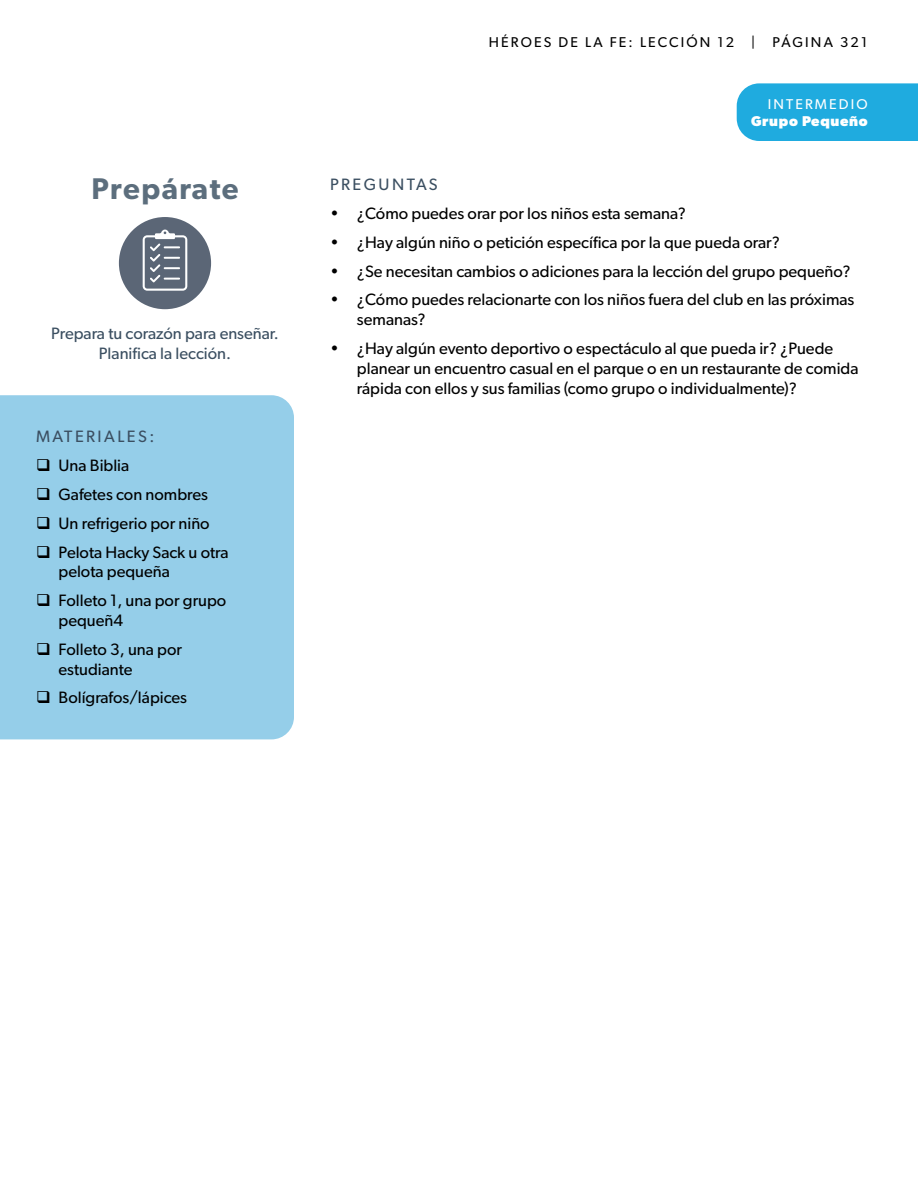
<style>
.page{position:relative;width:918px;height:1188px;background:#fff}
.page>*{position:absolute;margin:0;border:0;box-sizing:border-box;transform-origin:0 0}
.t1{font:600 30px "Gibson";letter-spacing:.05em;color:#5c6e7d}
.t2{font:16.5px/19.8px "Gibson";color:#000}
.t3{font:16.5px/19.8px "Gibson";color:#3b4f61;text-align:center}
.t4{font:16.5px "Gibson";letter-spacing:.15em;color:#3b4f61}
.t5{font:14.25px "Gibson";letter-spacing:.15em;color:#000}
.t6{font:700 14.25px "Gibson";letter-spacing:.05em;color:#fff}
.t7{font:14.25px "Gibson";letter-spacing:.15em;color:#fff}
</style>
<div class="page">
<div style="left:119px;top:217px;width:92px;height:92px;background:#5b6676;border-radius:50%"></div>
<svg style="left:143px;top:230px;width:44px;height:61px"></svg>
<div style="left:737px;top:83px;width:181px;height:58px;background:#1fabdf"></div>
<div style="left:0;top:395px;width:294px;height:344px;background:#95cee9"></div>
<h1 class="t1" style="left:91px;top:170px;width:149px">Prepárate</h1>
<p class="t3" style="left:51px;top:323px;width:229px">Prepara tu corazón para enseñar.<br>Planifica la lección.</p>
<p class="t4" style="left:36px;top:427px;width:120px">MATERIALES:</p>
<p class="t2" style="left:36px;top:455px;width:95px">❑ Una Biblia</p>
<p class="t2" style="left:36px;top:484px;width:174px">❑ Gafetes con nombres</p>
<p class="t2" style="left:36px;top:513px;width:175px">❑ Un refrigerio por niño</p>
<p class="t2" style="left:59px;top:542px;width:172px;text-indent:-23px">❑ Pelota Hacky Sack u otra pelota pequeña</p>
<p class="t2" style="left:59px;top:590px;width:169px;text-indent:-23px">❑ Folleto 1, una por grupo pequeñ4</p>
<p class="t2" style="left:59px;top:639px;width:125px;text-indent:-23px">❑ Folleto 3, una por estudiante</p>
<p class="t2" style="left:36px;top:688px;width:153px">❑ Bolígrafos/lápices</p>
<p class="t5" style="left:489px;top:34px;width:380px">HÉROES DE LA FE: LECCIÓN 12 | PÁGINA 321</p>
<p class="t7" style="left:768px;top:96px;width:101px">INTERMEDIO</p>
<p class="t6" style="left:751px;top:113px;width:118px">Grupo Pequeño</p>
<p class="t4" style="left:330px;top:175px;width:109px">PREGUNTAS</p>
<p class="t2" style="left:330px;top:203px;width:357px">• ¿Cómo puedes orar por los niños esta semana?</p>
<p class="t2" style="left:330px;top:232px;width:451px">• ¿Hay algún niño o petición específica por la que pueda orar?</p>
<p class="t2" style="left:330px;top:261px;width:522px">• ¿Se necesitan cambios o adiciones para la lección del grupo pequeño?</p>
<p class="t2" style="left:357px;top:290px;width:499px;text-indent:-27px">• ¿Cómo puedes relacionarte con los niños fuera del club en las próximas semanas?</p>
<p class="t2" style="left:357px;top:338px;width:503px;text-indent:-27px">• ¿Hay algún evento deportivo o espectáculo al que pueda ir? ¿Puede planear un encuentro casual en el parque o en un restaurante de comida rápida con ellos y sus familias (como grupo o individualmente)?</p>
</div>
